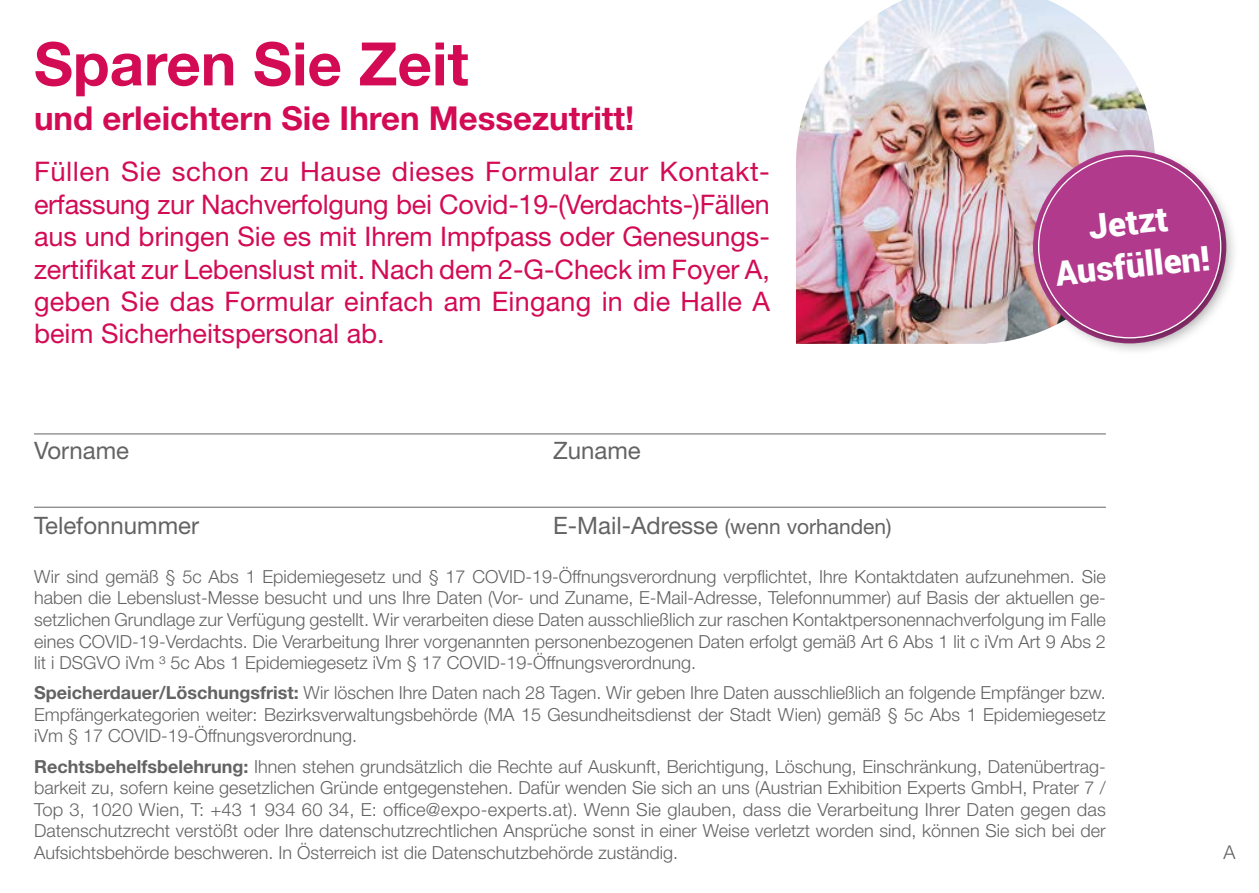
<style>
.page{position:relative;width:1259px;height:893px;background:#fff}
.page>*{position:absolute;margin:0;border:0;box-sizing:border-box;transform-origin:0 0}
.t1{font:700 60px "Helvetica Neue LT Pro";color:#d30b54}
.t2{font:900 34.2px/43.5px "Roboto";color:#fff;text-align:center}
.t3{font:700 33px "Helvetica Neue LT Pro";color:#d30b54}
.t4{font:27px/32.4px "Helvetica Neue LT Pro";color:#d30b54;text-align:justify}
.t5{font:24px "Helvetica Neue LT Pro";color:#646363}
.t6{font:21px "Helvetica Neue LT Pro";color:#646363}
.t7{font:300 19.2px "Helvetica Neue LT Pro";color:#646363}
.t8{font:300 18px/21.6px "Helvetica Neue LT Pro";color:#646363;text-align:justify}
.s1{font-size:24px}
.s2{font-weight:700}
</style>
<div class="page">
<img style="left:780px;top:0;width:374px;height:507px">
<div style="left:1029px;top:146px;width:209px;height:210px;background:#000;opacity:.4"></div>
<div style="left:1038px;top:156px;width:182px;height:182px;background:#b23a8d;border-radius:50%"></div>
<hr style="left:34px;top:433px;width:1072px;height:1px;background:#646363">
<hr style="left:34px;top:507px;width:1072px;height:1px;background:#646363">
<h1 class="t1" style="left:34px;top:26px;width:436px">Sparen Sie Zeit</h1>
<h3 class="t3" style="left:34px;top:98px;width:602px">und erleichtern Sie Ihren Messezutritt!</h3>
<p class="t4" style="left:34px;top:155px;width:737px">Füllen Sie schon zu Hause dieses Formular zur Kontakt&shy;erfassung zur Nachverfolgung bei Covid-19-(Verdachts-)Fällen aus und bringen Sie es mit Ihrem Impfpass oder Genesungs&shy;zertifikat zur Lebenslust mit. Nach dem 2-G-Check im Foyer A, geben Sie das Formular einfach am Eingang in die Halle A beim Sicherheitspersonal ab.</p>
<h2 class="t2" style="left:1048px;top:207px;width:156px;rotate:-6deg">Jetzt<br>Ausfüllen!</h2>
<h3 class="t5" style="left:34px;top:436px;width:97px">Vorname</h3>
<h3 class="t5" style="left:553px;top:436px;width:89px">Zuname</h3>
<h3 class="t5" style="left:34px;top:511px;width:166px">Telefonnummer</h3>
<p class="t6" style="left:553px;top:514px;width:340px"><span class="s1">E-Mail-Adresse</span> (wenn vorhanden)</p>
<p class="t8" style="left:34px;top:565px;width:1073px">Wir sind gemäß § 5c Abs 1 Epidemiegesetz und § 17 COVID-19-Öffnungsverordnung verpflichtet, Ihre Kontaktdaten aufzunehmen. Sie haben die Lebenslust-Messe besucht und uns Ihre Daten (Vor- und Zuname, E-Mail-Adresse, Telefonnummer) auf Basis der aktuellen ge&shy;setzlichen Grundlage zur Verfügung gestellt. Wir verarbeiten diese Daten ausschließlich zur raschen Kontaktpersonennachverfolgung im Falle eines COVID-19-Verdachts. Die Verarbeitung Ihrer vorgenannten personenbezogenen Daten erfolgt gemäß Art 6 Abs 1 lit c iVm Art 9 Abs 2 lit i DSGVO iVm ³ 5c Abs 1 Epidemiegesetz iVm § 17 COVID-19-Öffnungsverordnung.</p>
<p class="t8" style="left:34px;top:682px;width:1073px"><span class="s2">Speicherdauer/Löschungsfrist:</span> Wir löschen Ihre Daten nach 28 Tagen. Wir geben Ihre Daten ausschließlich an folgende Empfänger bzw.<br>Empfängerkategorien weiter: Bezirksverwaltungsbehörde (MA 15 Gesundheitsdienst der Stadt Wien) gemäß § 5c Abs 1 Epidemiegesetz iVm § 17 COVID-19-Öffnungsverordnung.</p>
<p class="t8" style="left:34px;top:755px;width:1073px"><span class="s2">Rechtsbehelfsbelehrung:</span> Ihnen stehen grundsätzlich die Rechte auf Auskunft, Berichtigung, Löschung, Einschränkung, Datenübertrag&shy;barkeit zu, sofern keine gesetzlichen Gründe entgegenstehen. Dafür wenden Sie sich an uns (Austrian Exhibition Experts GmbH, Prater 7 / Top 3, 1020 Wien, T: +43 1 934 60 34, E: office@expo-experts.at). Wenn Sie glauben, dass die Verarbeitung Ihrer Daten gegen das Datenschutzrecht verstößt oder Ihre datenschutzrechtlichen Ansprüche sonst in einer Weise verletzt worden sind, können Sie sich bei der Aufsichtsbehörde beschweren. In Österreich ist die Datenschutzbehörde zuständig.</p>
<p class="t7" style="left:1223px;top:840px;width:14px">A</p>
</div>
